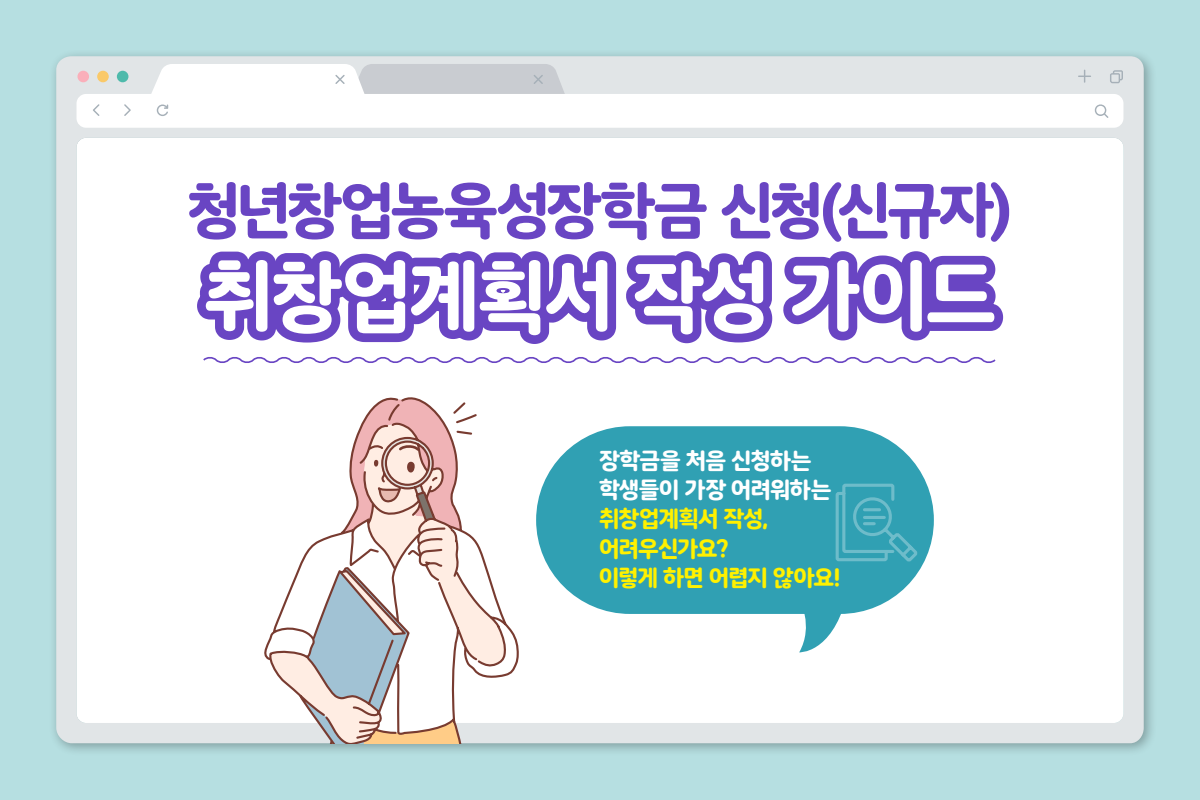
<style>
.page{position:relative;width:1200px;height:800px;background:#b6dfe1}
.page>*{position:absolute;margin:0;border:0;box-sizing:border-box;transform-origin:0 0}
.t1{font:76.25px "SD Gothic Neo Round h Eb";letter-spacing:-.045em;color:#fff}
.t2{font:59.38px "SD Gothic Neo Round h Eb";letter-spacing:-.065em;color:#6945c3}
.t3{font:800 22.5px/29.4px "Tmoney Round Wind";letter-spacing:-.075em;color:#fff100}
.t4{font:800 22.5px/29.4px "Tmoney Round Wind";letter-spacing:-.06em;color:#fff}
</style>
<div class="page">
<div style="left:49px;top:49px;width:1108px;height:708px;background:#000;opacity:.3"></div>
<div style="left:56px;top:56px;width:1088px;height:687px;background:#e1e5e7"></div>
<svg style="left:1078px;top:70px;width:13px;height:13px"></svg>
<svg style="left:1110px;top:70px;width:13px;height:13px"></svg>
<div style="left:77px;top:94px;width:1046px;height:34px;background:#fff;border-radius:10px"></div>
<svg style="left:157px;top:105px;width:11px;height:11px"></svg>
<svg style="left:1094px;top:104px;width:14px;height:14px"></svg>
<svg style="left:93px;top:104px;width:6px;height:12px"></svg>
<svg style="left:124px;top:104px;width:7px;height:12px"></svg>
<div style="left:77px;top:71px;width:12px;height:11px;background:#faafba;border-radius:50%"></div>
<div style="left:97px;top:71px;width:12px;height:11px;background:#fac969;border-radius:50%"></div>
<div style="left:117px;top:71px;width:11px;height:11px;background:#4ebaab;border-radius:50%"></div>
<svg style="left:149px;top:64px;width:418px;height:30px"></svg>
<div style="left:77px;top:138px;width:1046px;height:585px;background:#fff;border-radius:10px"></div>
<div style="left:536px;top:426px;width:398px;height:188px;background:#30a0b3;border-radius:94px"></div>
<svg style="left:799px;top:613px;width:47px;height:40px"></svg>
<svg style="left:835px;top:483px;width:83px;height:79px"></svg>
<svg style="left:197px;top:251px;width:807px;height:112px"></svg>
<svg style="left:260px;top:397px;width:259px;height:347px"></svg>
<h2 class="t2" style="left:186px;top:182px;width:830px">청년창업농육성장학금 신청(신규자)</h2>
<h1 class="t1" style="left:204px;top:259px;width:794px">취창업계획서 작성 가이드</h1>
<p class="t4" style="left:599px;top:445px;width:234px">장학금을 처음 신청하는 학생들이 가장 어려워하는</p>
<p class="t3" style="left:599px;top:503px;width:244px">취창업계획서 작성, 어려우신가요?<br>이렇게 하면 어렵지 않아요!</p>
</div>
